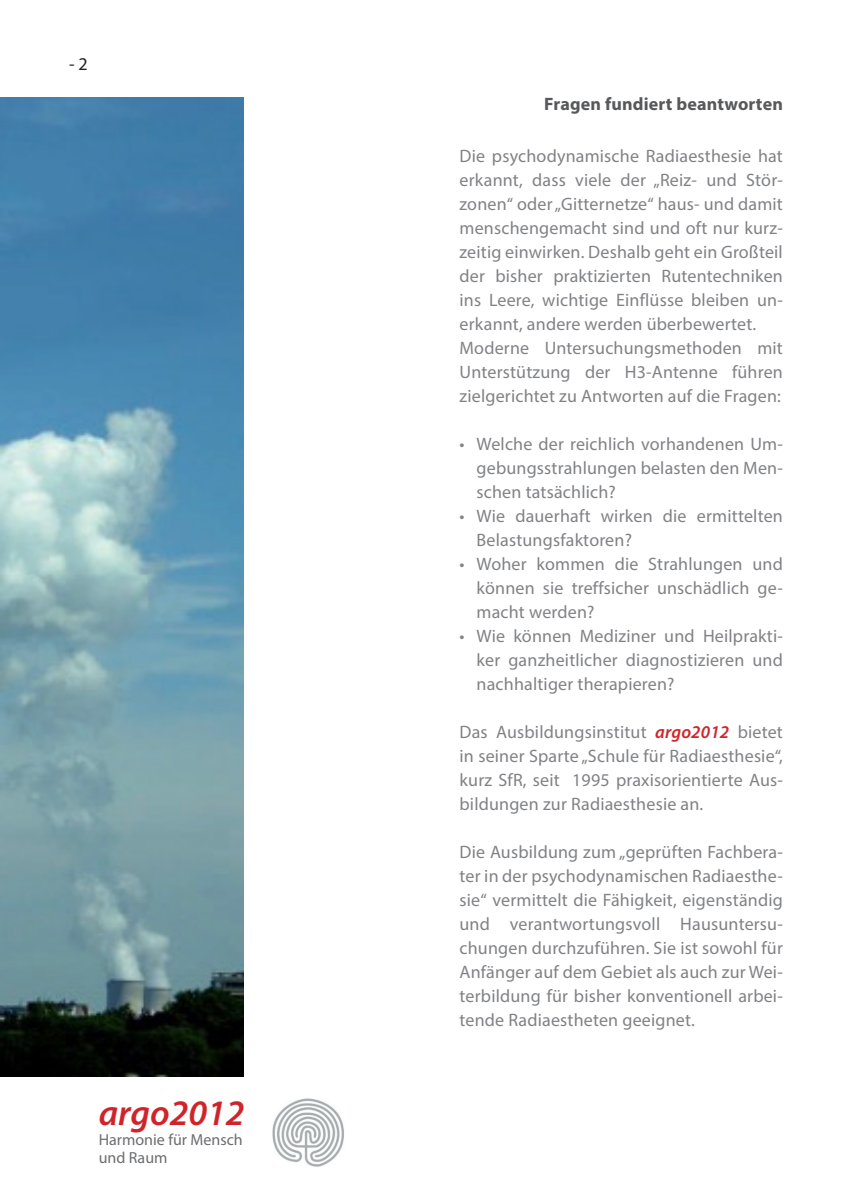
<style>
.page{position:relative;width:851px;height:1202px;background:#fff}
.page>*{position:absolute;margin:0;border:0;box-sizing:border-box;transform-origin:0 0}
.t1{font:italic 600 36px "Myriad Pro";color:#d1232a}
.t2{font:18px/24px "Myriad Pro";letter-spacing:.01em;color:#808285;text-align:justify}
.t3{font:700 18px "Myriad Pro";letter-spacing:.01em;color:#57585a}
.t4{font:18px "Myriad Pro";color:#231f20}
.t5{font:16px/18px "Myriad Pro";color:#6c6d70}
.s1{font-weight:600;font-style:italic;color:#d1232a}
</style>
<div class="page">
<img style="left:272px;top:1098px;width:72px;height:69px">
<img style="left:0;top:97px;width:244px;height:980px">
<p class="t4" style="left:69px;top:52px;width:20px">- 2</p>
<h1 class="t1" style="left:99px;top:1090px;width:147px">argo2012</h1>
<p class="t5" style="left:99px;top:1131px;width:145px">Harmonie für Mensch und Raum</p>
<p class="t3" style="left:544px;top:92px;width:240px">Fragen fundiert beantworten</p>
<p class="t2" style="left:459px;top:144px;width:325px;text-align:left">Die psychodynamische Radiaesthesie hat erkannt, dass viele der „Reiz- und Stör&shy;zonen“ oder „Gitternetze“ haus- und damit menschengemacht sind und oft nur kurz&shy;zeitig einwirken. Deshalb geht ein Großteil der bisher praktizierten Rutentechniken ins Leere, wichtige Einflüsse bleiben un&shy;erkannt, andere werden überbewertet.<br>Moderne Untersuchungsmethoden mit Unterstützung der H3-Antenne führen zielgerichtet zu Antworten auf die Fragen:</p>
<p class="t2" style="left:476px;top:432px;width:308px;text-indent:-17px">• Welche der reichlich vorhandenen Um&shy;gebungsstrahlungen belasten den Men&shy;schen tatsächlich?</p>
<p class="t2" style="left:476px;top:504px;width:308px;text-indent:-17px">• Wie dauerhaft wirken die ermittelten<br>Belastungsfaktoren?</p>
<p class="t2" style="left:476px;top:552px;width:308px;text-indent:-17px">• Woher kommen die Strahlungen und können sie treffsicher unschädlich ge&shy;macht werden?</p>
<p class="t2" style="left:476px;top:624px;width:308px;text-indent:-17px">• Wie können Mediziner und Heilprakti&shy;ker ganzheitlicher diagnostizieren und nachhaltiger therapieren?</p>
<p class="t2" style="left:459px;top:720px;width:325px">Das Ausbildungsinstitut <span class="s1">argo2012</span> bietet in seiner Sparte „Schule für Radiaesthesie“, kurz SfR, seit 1995 praxisorientierte Aus&shy;bildungen zur Radiaesthesie an.</p>
<p class="t2" style="left:459px;top:840px;width:325px">Die Ausbildung zum „geprüften Fachbera&shy;ter in der psychodynamischen Radiaesthe&shy;sie“ vermittelt die Fähigkeit, eigenständig und verantwortungsvoll Hausuntersu&shy;chungen durchzuführen. Sie ist sowohl für Anfänger auf dem Gebiet als auch zur Wei&shy;terbildung für bisher konventionell arbei&shy;tende Radiaestheten geeignet.</p>
</div>
